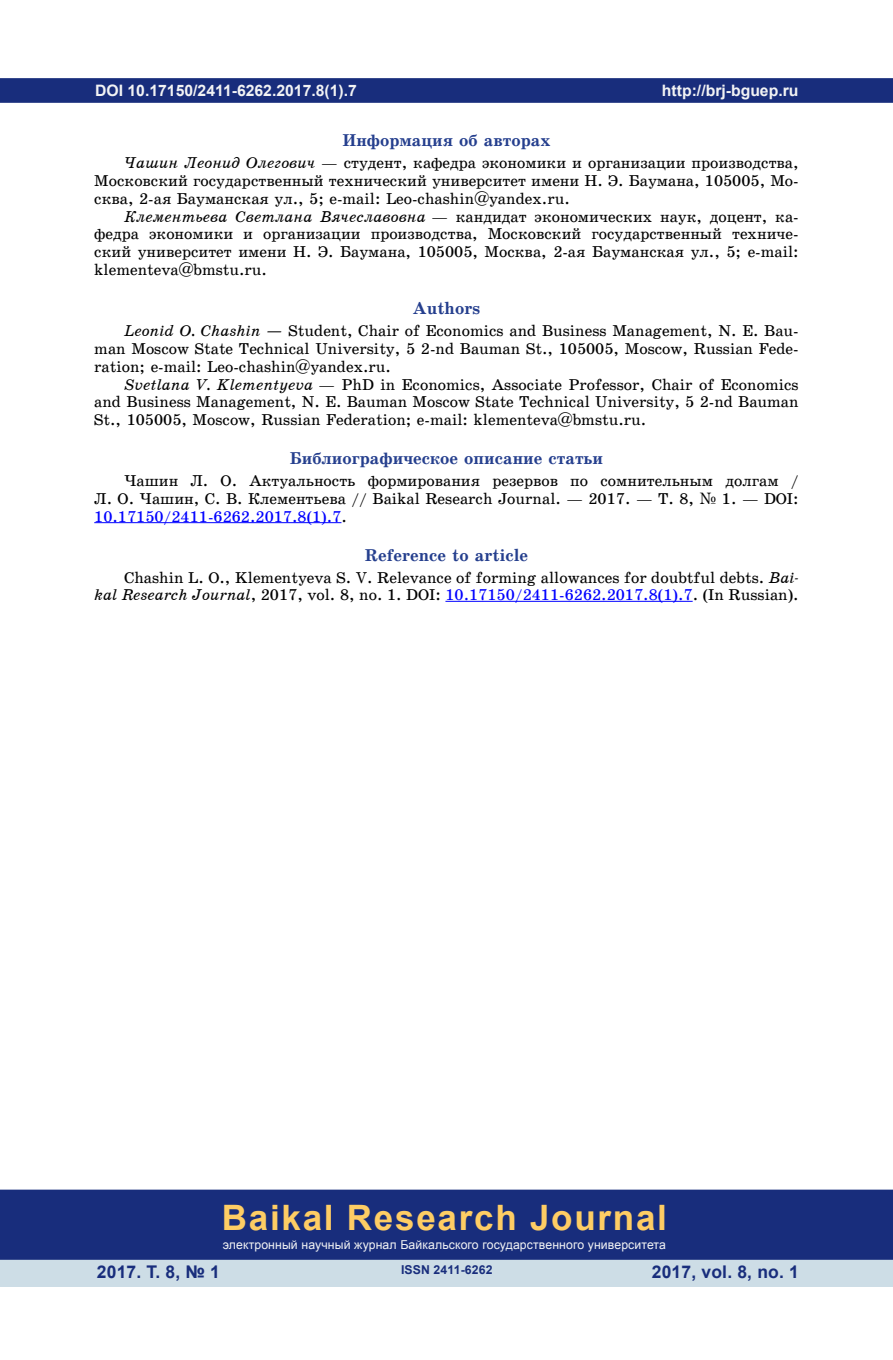
<style>
.page{position:relative;width:893px;height:1360px;background:#fff}
.page>*{position:absolute;margin:0;border:0;box-sizing:border-box;transform-origin:0 0}
.t1{font:700 35px "Arial";letter-spacing:.05em;color:#fecd64}
.t2{font:700 17.5px "Arial";letter-spacing:.01em;color:#182d7c}
.t3{font:17.15px "School Book C Bold";color:#253f8e}
.t4{font:15.75px/17.8px "School Book C";color:#000;text-align:justify}
.t5{font:700 15.75px "Arial";color:#f2f3f4}
.t6{font:12.25px "Arial";letter-spacing:.01em;color:#f2f3f4}
.t7{font:700 12.25px "Arial";letter-spacing:.01em;color:#182d7c}
.s1{font-family:"School Book C Italic"}
.s2{font-family:"Century Schoolbook"}
.s3{color:#00f}
</style>
<div class="page">
<div style="left:0;top:78px;width:893px;height:25px;background:#182d7c;border:2px solid #182d7c"></div>
<svg style="left:892px;top:78px;width:1px;height:25px"></svg>
<div style="left:0;top:1258px;width:893px;height:28px;background:#cddde6"></div>
<div style="left:0;top:1189px;width:893px;height:70px;background:#182d7c;border:2px solid #182d7c"></div>
<hr style="left:94px;top:522px;width:247px;height:1px;background:#00f">
<hr style="left:445px;top:601px;width:248px;height:1px;background:#00f">
<p class="t5" style="left:95px;top:79px;width:263px">DOI 10.17150/2411-6262.2017.8(1).7</p>
<p class="t3" style="left:342px;top:131px;width:210px">Информация об авторах</p>
<p class="t4" style="left:94px;top:154px;width:706px;text-indent:30px"><span class="s1">Чашин Леонид Олегович</span> — студент, кафедра экономики и организации производства, Московский государственный технический университет имени Н. Э. Баумана, 105005, Мо&shy;сква, 2-ая Бауманская ул., 5; e-mail: Leo-chashin@yandex.ru.</p>
<p class="t4" style="left:94px;top:207px;width:706px;text-indent:30px"><span class="s1">Клементьева Светлана Вячеславовна</span> — кандидат экономических наук, доцент, ка&shy;федра экономики и организации производства, Московский государственный техниче&shy;ский университет имени Н. Э. Баумана, 105005, Москва, 2-ая Бауманская ул., 5; e-mail: klementeva@bmstu.ru.</p>
<p class="t3" style="left:413px;top:299px;width:69px">Authors</p>
<p class="t4" style="left:94px;top:322px;width:706px;text-indent:30px"><span class="s1">Leonid O. Chashin —</span> Student, Chair of Economics and Business Management, N. E. Bau&shy;man Moscow State Technical University, 5 2-nd Bauman St., 105005, Moscow, Russian Fede&shy;ration; e-mail: Leo-chashin@yandex.ru.</p>
<p class="t4" style="left:94px;top:375px;width:706px;text-indent:30px"><span class="s1">Svetlana V. Klementyeva</span> — PhD in Economics, Associate Professor, Chair of Economics and Business Management, N. E. Bauman Moscow State Technical University, 5 2-nd Bauman St., 105005, Moscow, Russian Federation; e-mail: klementeva@bmstu.ru.</p>
<p class="t3" style="left:290px;top:449px;width:315px">Библиографическое описание статьи</p>
<p class="t4" style="left:94px;top:472px;width:706px;text-indent:30px">Чашин Л. О. Актуальность формирования резервов по сомнительным долгам / Л. О. Чашин, С. В. Клементьева // Baikal Research Journal. — 2017. — Т. 8, <span class="s2">№</span> 1. — DOI:<br><span class="s3">10.17150/2411-6262.2017.8(1).7</span>.</p>
<p class="t3" style="left:365px;top:546px;width:165px">Reference to article</p>
<p class="t4" style="left:94px;top:568px;width:706px;text-align:right">Chashin L. O., Klementyeva S. V. Relevance of forming allowances for doubtful debts. <span class="s1">Bai-<br>kal Research Journal</span>, 2017, vol. 8, no. 1. DOI: <span class="s3">10.17150/2411-6262.2017.8(1).7</span>. (In Russian).</p>
<p class="t5" style="left:662px;top:79px;width:138px">http://brj-bguep.ru</p>
<h1 class="t1" style="left:222px;top:1193px;width:447px">Baikal Research Journal</h1>
<p class="t6" style="left:223px;top:1236px;width:445px">электронный научный журнал Байкальского государственного университета</p>
<p class="t2" style="left:97px;top:1259px;width:125px">2017. Т. 8, № 1</p>
<p class="t2" style="left:652px;top:1259px;width:149px">2017, vol. 8, no. 1</p>
<p class="t7" style="left:401px;top:1261px;width:93px">ISSN 2411-6262</p>
</div>
